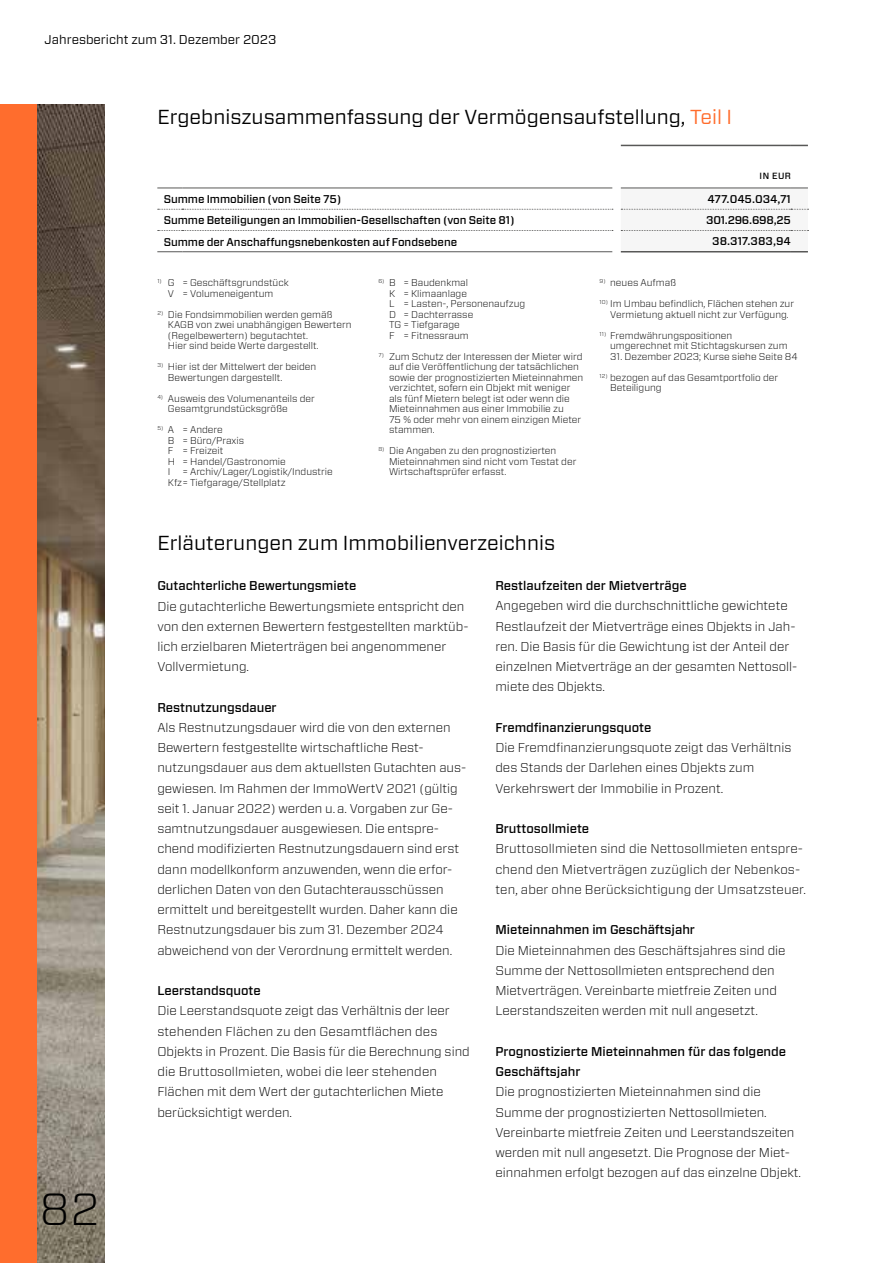
<style>
.page{position:relative;width:893px;height:1263px;background:#fff}
.page>*{position:absolute;margin:0;border:0;box-sizing:border-box;transform-origin:0 0}
.t1{font:300 45px "Forza";color:#000}
.t2{font:20.25px "Forza";color:#000}
.t3{font:300 12.75px/20.2px "Forza";color:#000}
.t4{font:500 12.75px/20.2px "Forza";color:#000}
.t5{font:12.75px "Forza";color:#000}
.t6{font:500 11.25px "Forza";color:#000}
.t7{font:500 11.25px "Forza";letter-spacing:-.02em;color:#000}
.t8{font:300 9.75px/10.5px "Forza";color:#000}
.t9{font:500 9px "Forza";color:#000}
.s1{color:#ff6d2d}
</style>
<div class="page">
<svg style="left:158px;top:209px;width:455px;height:1px"></svg>
<svg style="left:158px;top:230px;width:455px;height:1px"></svg>
<hr style="left:621px;top:145px;width:170px;height:1px;background:#585857">
<svg style="left:791px;top:145px;width:17px;height:1px"></svg>
<svg style="left:157px;top:188px;width:25px;height:1px"></svg>
<hr style="left:182px;top:188px;width:430px;height:1px;background:#585857">
<svg style="left:621px;top:188px;width:187px;height:64px"></svg>
<svg style="left:157px;top:251px;width:25px;height:1px"></svg>
<hr style="left:182px;top:251px;width:430px;height:1px;background:#585857">
<img style="left:36px;top:104px;width:68px;height:1159px">
<div style="left:0;top:104px;width:36px;height:1159px;background:#ff6d2d"></div>
<p class="t5" style="left:45px;top:31px;width:233px">Jahresbericht zum 31. Dezember 2023</p>
<h2 class="t2" style="left:157px;top:104px;width:576px">Ergebniszusammenfassung der Vermögensaufstellung, <span class="s1">Teil I</span></h2>
<p class="t9" style="left:760px;top:170px;width:33px">IN EUR</p>
<p class="t6" style="left:164px;top:192px;width:179px">Summe Immobilien (von Seite 75)</p>
<p class="t6" style="left:707px;top:192px;width:85px">477.045.034,71</p>
<p class="t6" style="left:164px;top:213px;width:352px">Summe Beteiligungen an Immobilien-Gesellschaften (von Seite 81)</p>
<p class="t7" style="left:706px;top:213px;width:86px">301.296.698,25</p>
<p class="t6" style="left:164px;top:234px;width:295px">Summe der Anschaffungsnebenkosten auf Fondsebene</p>
<p class="t6" style="left:712px;top:234px;width:80px">38.317.383,94</p>
<p class="t8" style="left:157px;top:277px;width:133px;text-align:center"><sup>1)</sup> G = Geschäftsgrundstück<br>V = Volumeneigentum</p>
<p class="t8" style="left:168px;top:309px;width:185px;text-indent:-11px"><sup>2)</sup> Die Fondsimmobilien werden gemäß KAGB von zwei unabhängigen Bewertern (Regelbewertern) begutachtet.<br>Hier sind beide Werte dargestellt.</p>
<p class="t8" style="left:168px;top:361px;width:150px;text-indent:-11px"><sup>3)</sup> Hier ist der Mittelwert der beiden<br>Bewertungen dargestellt.</p>
<p class="t8" style="left:168px;top:393px;width:148px;text-indent:-11px"><sup>4)</sup> Ausweis des Volumenanteils der<br>Gesamtgrundstücksgröße</p>
<p class="t8" style="left:168px;top:424px;width:119px;text-indent:-11px"><sup>5)</sup> A = Andere<br>B = Büro/Praxis<br>F = Freizeit<br>H = Handel/Gastronomie<br>I</p>
<p class="t8" style="left:168px;top:466px;width:166px;text-indent:15px">= Archiv/Lager/Logistik/Industrie<br>Kfz= Tiefgarage/Stellplatz</p>
<p class="t8" style="left:389px;top:277px;width:138px;text-indent:-11px"><sup>6)</sup> B = Baudenkmal<br>K = Klimaanlage<br>L = Lasten-, Personenaufzug<br>D = Dachterrasse<br>TG = Tiefgarage<br>F = Fitnessraum</p>
<p class="t8" style="left:389px;top:351px;width:196px;text-indent:-11px"><sup>7)</sup> Zum Schutz der Interessen der Mieter wird auf die Veröffentlichung der tatsächlichen sowie der prognostizierten Mieteinnahmen verzichtet, sofern ein Objekt mit weniger als fünf Mietern belegt ist oder wenn die Mieteinnahmen aus einer Immobilie zu<br>75 % oder mehr von einem einzigen Mieter stammen.</p>
<p class="t8" style="left:389px;top:445px;width:189px;text-indent:-11px"><sup>8)</sup> Die Angaben zu den prognostizierten<br>Mieteinnahmen sind nicht vom Testat der<br>Wirtschaftsprüfer erfasst.</p>
<p class="t8" style="left:600px;top:277px;width:78px"><sup>9)</sup> neues Aufmaß</p>
<p class="t8" style="left:600px;top:298px;width:196px;text-align:center"><sup>10)</sup> Im Umbau befindlich, Flächen stehen zur<br>Vermietung aktuell nicht zur Verfügung.</p>
<p class="t8" style="left:610px;top:330px;width:179px;text-indent:-11px"><sup>11)</sup> Fremdwährungspositionen umgerechnet mit Stichtagskursen zum</p>
<p class="t8" style="left:610px;top:351px;width:189px">31. Dezember 2023; Kurse siehe Seite 84</p>
<p class="t8" style="left:610px;top:372px;width:170px;text-indent:-11px"><sup>12)</sup> bezogen auf das Gesamtportfolio der<br>Beteiligung</p>
<h2 class="t2" style="left:157px;top:529px;width:399px">Erläuterungen zum Immobilienverzeichnis</h2>
<h1 class="t1" style="left:40px;top:1178px;width:61px">82</h1>
<p class="t4" style="left:157px;top:576px;width:200px">Gutachterliche Bewertungsmiete</p>
<p class="t3" style="left:157px;top:595px;width:313px">Die gutachterliche Bewertungsmiete entspricht den von den externen Bewertern festgestellten marktüb&shy;lich erzielbaren Mieterträgen bei angenommener Vollvermietung.</p>
<p class="t4" style="left:157px;top:697px;width:121px">Restnutzungsdauer</p>
<p class="t3" style="left:157px;top:717px;width:311px">Als Restnutzungsdauer wird die von den externen Bewertern festgestellte wirtschaftliche Rest&shy;nutzungsdauer aus dem aktuellsten Gutachten aus&shy;gewiesen. Im Rahmen der ImmoWertV 2021 (gültig seit 1. Januar 2022) werden u. a. Vorgaben zur Ge&shy;samtnutzungsdauer ausgewiesen. Die entspre&shy;chend modifizierten Restnutzungsdauern sind erst dann modellkonform anzuwenden, wenn die erfor&shy;derlichen Daten von den Gutachterausschüssen ermittelt und bereitgestellt wurden. Daher kann die Restnutzungsdauer bis zum 31. Dezember 2024 abweichend von der Verordnung ermittelt werden.</p>
<p class="t4" style="left:157px;top:981px;width:105px">Leerstandsquote</p>
<p class="t3" style="left:157px;top:1000px;width:314px">Die Leerstandsquote zeigt das Verhältnis der leer stehenden Flächen zu den Gesamtflächen des Objekts in Prozent. Die Basis für die Berechnung sind die Bruttosollmieten, wobei die leer stehenden Flächen mit dem Wert der gutachterlichen Miete berücksichtigt werden.</p>
<p class="t4" style="left:495px;top:576px;width:193px">Restlaufzeiten der Mietverträge</p>
<p class="t3" style="left:495px;top:595px;width:304px">Angegeben wird die durchschnittliche gewichtete Restlaufzeit der Mietverträge eines Objekts in Jah&shy;ren. Die Basis für die Gewichtung ist der Anteil der einzelnen Mietverträge an der gesamten Nettosoll&shy;miete des Objekts.</p>
<p class="t4" style="left:495px;top:717px;width:158px">Fremdfinanzierungsquote</p>
<p class="t3" style="left:495px;top:737px;width:298px">Die Fremdfinanzierungsquote zeigt das Verhältnis des Stands der Darlehen eines Objekts zum<br>Verkehrswert der Immobilie in Prozent.</p>
<p class="t4" style="left:495px;top:819px;width:95px">Bruttosollmiete</p>
<p class="t3" style="left:495px;top:838px;width:312px">Bruttosollmieten sind die Nettosollmieten entspre&shy;chend den Mietverträgen zuzüglich der Nebenkos&shy;ten, aber ohne Berücksichtigung der Umsatzsteuer.</p>
<p class="t4" style="left:495px;top:920px;width:201px">Mieteinnahmen im Geschäftsjahr</p>
<p class="t3" style="left:495px;top:940px;width:292px">Die Mieteinnahmen des Geschäftsjahres sind die Summe der Nettosollmieten entsprechend den Mietverträgen. Vereinbarte mietfreie Zeiten und Leerstandszeiten werden mit null angesetzt.</p>
<p class="t4" style="left:495px;top:1041px;width:292px">Prognostizierte Mieteinnahmen für das folgende<br>Geschäftsjahr</p>
<p class="t3" style="left:495px;top:1081px;width:307px">Die prognostizierten Mieteinnahmen sind die Summe der prognostizierten Nettosollmieten.<br>Vereinbarte mietfreie Zeiten und Leerstandszeiten werden mit null angesetzt. Die Prognose der Miet&shy;einnahmen erfolgt bezogen auf das einzelne Objekt.</p>
</div>
